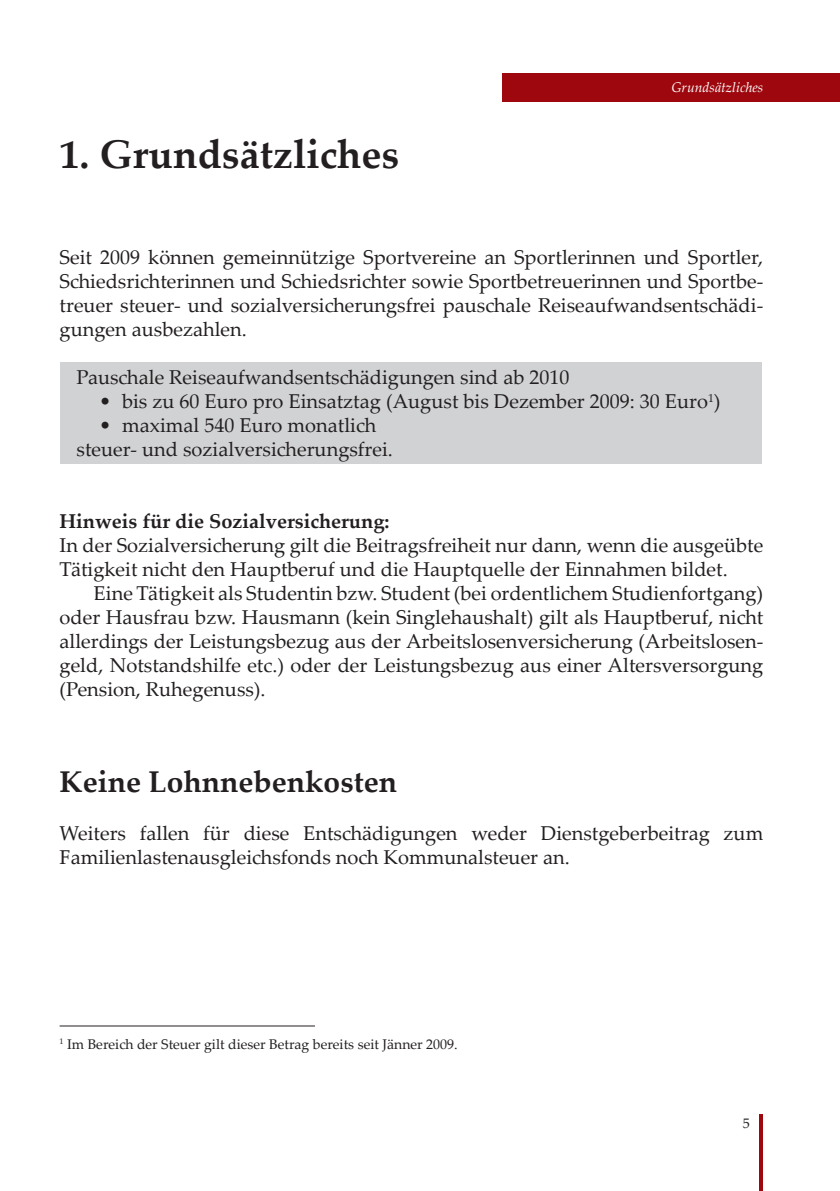
<style>
.page{position:relative;width:840px;height:1191px;background:#fff}
.page>*{position:absolute;margin:0;border:0;box-sizing:border-box;transform-origin:0 0}
.Headline{font:700 40px "Palatino Linotype";color:#231f20}
.subheadlines{font:700 30px "Palatino Linotype";color:#231f20}
.kern{font:20px/24px "Palatino Linotype";color:#231f20;text-align:justify}
.subheadlines-2{font:700 20px "Palatino Linotype";color:#231f20}
.Fußzeile{font:14px "Palatino Linotype";color:#231f20}
.t1{font:italic 14px "Palatino Linotype";color:#fff}
</style>
<div class="page">
<div style="left:502px;top:74px;width:337px;height:28px;background:#9d070d"></div>
<hr style="left:759px;top:1114px;width:4px;height:77px;background:#9d070d">
<div style="left:61px;top:362px;width:701px;height:102px;background:#d1d2d4"></div>
<hr style="left:60px;top:1025px;width:255px;height:1px;background:#231f20">
<p class="Headline" style="left:60px;top:126px;width:341px">1. Grundsätzliches</p>
<p class="t1" style="left:671px;top:77px;width:93px">Grundsätzliches</p>
<p class="kern" style="left:60px;top:244px;width:704px">Seit 2009 können gemeinnützige Sportvereine an Sportlerinnen und Sportler, Schiedsrichterinnen und Schiedsrichter sowie Sportbetreuerinnen und Sportbe&shy;treuer steuer- und sozialversicherungsfrei pauschale Reiseaufwandsentschädi&shy;gungen ausbezahlen.</p>
<p class="kern" style="left:77px;top:364px;width:494px">Pauschale Reiseaufwandsentschädigungen sind ab 2010</p>
<p class="kern" style="left:99px;top:388px;width:622px">• bis zu 60 Euro pro Einsatztag (August bis Dezember 2009: 30 Euro<sup>1</sup>)</p>
<p class="kern" style="left:99px;top:412px;width:278px">• maximal 540 Euro monatlich</p>
<p class="kern" style="left:77px;top:436px;width:318px">steuer- und sozialversicherungsfrei.</p>
<p class="subheadlines-2" style="left:60px;top:507px;width:331px">Hinweis für die Sozialversicherung:</p>
<p class="kern" style="left:60px;top:532px;width:704px">In der Sozialversicherung gilt die Beitragsfreiheit nur dann, wenn die ausgeübte<br>Tätigkeit nicht den Hauptberuf und die Hauptquelle der Einnahmen bildet.</p>
<p class="kern" style="left:60px;top:580px;width:705px;text-indent:34px">Eine Tätigkeit als Studentin bzw. Student (bei ordentlichem Studienfortgang) oder Hausfrau bzw. Hausmann (kein Singlehaushalt) gilt als Hauptberuf, nicht allerdings der Leistungsbezug aus der Arbeitslosenversicherung (Arbeitslosen&shy;geld, Notstandshilfe etc.) oder der Leistungsbezug aus einer Altersversorgung (Pension, Ruhegenuss).</p>
<p class="subheadlines" style="left:60px;top:761px;width:339px">Keine Lohnnebenkosten</p>
<p class="kern" style="left:60px;top:820px;width:705px">Weiters fallen für diese Entschädigungen weder Dienstgeberbeitrag zum<br>Familienlastenausgleichsfonds noch Kommunalsteuer an.</p>
<p class="Fußzeile" style="left:60px;top:1034px;width:399px"><sup>1</sup> Im Bereich der Steuer gilt dieser Betrag bereits seit Jänner 2009.</p>
<p class="Fußzeile" style="left:742px;top:1113px;width:8px">5</p>
</div>
